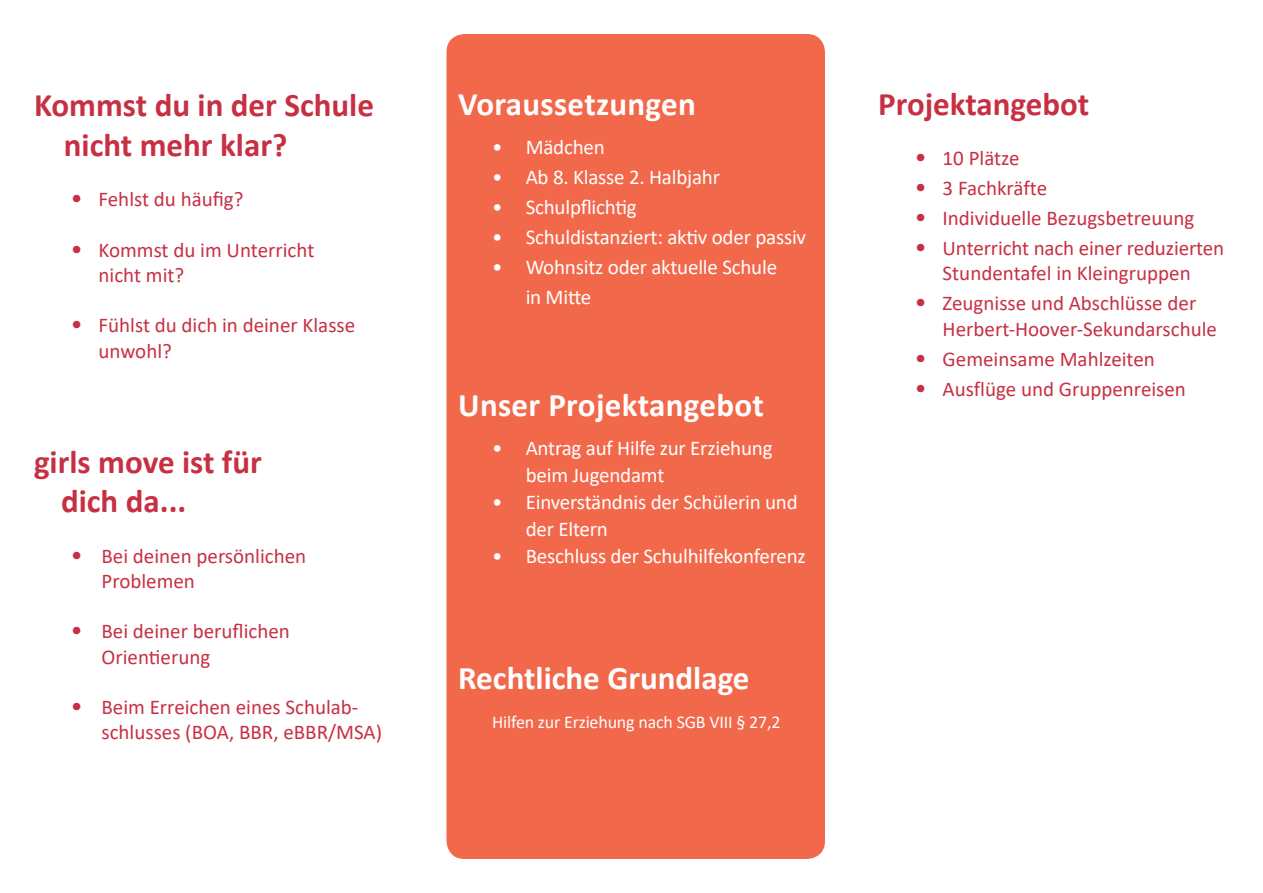
<style>
.page{position:relative;width:1263px;height:893px;background:#fff}
.page>*{position:absolute;margin:0;border:0;box-sizing:border-box;transform-origin:0 0}
.t1{font:700 33px/39.6px "Calibri";color:#c73043}
.t2{font:700 33px "Calibri";letter-spacing:.005em;color:#fff}
.t3{font:21px/25.2px "Calibri";color:#c73043}
.t4{font:21px/27px "Calibri";letter-spacing:-.01em;color:#fff}
.t5{font:18px "Calibri";letter-spacing:-.01em;color:#fff}
.s1{font-family:"VAG Rounded";font-weight:300}
</style>
<div class="page">
<div style="left:446px;top:34px;width:379px;height:825px;background:#f2684b;border-radius:18px"></div>
<h1 class="t1" style="left:64px;top:85px;width:312px;text-indent:-30px">Kommst du in der Schule nicht mehr klar?</h1>
<p class="t3" style="left:72px;top:186px;width:174px"><span class="s1">•</span> Fehlst du häufig?</p>
<p class="t3" style="left:99px;top:237px;width:217px;text-indent:-27px"><span class="s1">•</span> Kommst du im Unterricht nicht mit?</p>
<p class="t3" style="left:99px;top:312px;width:258px;text-indent:-27px"><span class="s1">•</span> Fühlst du dich in deiner Klasse unwohl?</p>
<h1 class="t1" style="left:61px;top:442px;width:202px;text-indent:-27px">girls move ist für dich da...</h1>
<p class="t3" style="left:102px;top:543px;width:206px;text-indent:-30px"><span class="s1">•</span> Bei deinen persönlichen<br>Problemen</p>
<p class="t3" style="left:102px;top:618px;width:190px;text-indent:-30px"><span class="s1">•</span> Bei deiner beruflichen<br>Orientierung</p>
<p class="t3" style="left:102px;top:694px;width:282px;text-indent:-30px"><span class="s1">•</span> Beim Erreichen eines Schulab&shy;schlusses (BOA, BBR, eBBR/MSA)</p>
<h1 class="t2" style="left:458px;top:81px;width:239px">Voraussetzungen</h1>
<p class="t4" style="left:492px;top:133px;width:114px">• Mädchen</p>
<p class="t4" style="left:492px;top:163px;width:229px">• Ab 8. Klasse 2. Halbjahr</p>
<p class="t4" style="left:492px;top:193px;width:146px">• Schulpflichtig</p>
<p class="t4" style="left:492px;top:223px;width:315px">• Schuldistanziert: aktiv oder passiv</p>
<p class="t4" style="left:526px;top:252px;width:253px;line-height:30px;text-indent:-33px">• Wohnsitz oder aktuelle Schule in Mitte</p>
<h1 class="t2" style="left:458px;top:381px;width:307px">Unser Projektangebot</h1>
<p class="t4" style="left:526px;top:434px;width:248px;text-indent:-33px">• Antrag auf Hilfe zur Erziehung beim Jugendamt</p>
<p class="t4" style="left:526px;top:488px;width:274px;text-indent:-33px">• Einverständnis der Schülerin und der Eltern</p>
<p class="t4" style="left:492px;top:542px;width:315px">• Beschluss der Schulhilfekonferenz</p>
<h1 class="t2" style="left:458px;top:654px;width:293px">Rechtliche Grundlage</h1>
<p class="t5" style="left:492px;top:709px;width:290px">Hilfen zur Erziehung nach SGB VIII § 27,2</p>
<h1 class="t1" style="left:878px;top:84px;width:213px">Projektangebot</h1>
<p class="t3" style="left:916px;top:145px;width:105px"><span class="s1">•</span> 10 Plätze</p>
<p class="t3" style="left:916px;top:175px;width:133px"><span class="s1">•</span> 3 Fachkräfte</p>
<p class="t3" style="left:916px;top:205px;width:280px"><span class="s1">•</span> Individuelle Bezugsbetreuung</p>
<p class="t3" style="left:916px;top:235px;width:310px;text-align:center"><span class="s1">•</span> Unterricht nach einer reduzierten<br>Stundentafel in Kleingruppen</p>
<p class="t3" style="left:943px;top:290px;width:276px;text-indent:-27px"><span class="s1">•</span> Zeugnisse und Abschlüsse der<br>Herbert-Hoover-Sekundarschule</p>
<p class="t3" style="left:916px;top:345px;width:241px"><span class="s1">•</span> Gemeinsame Mahlzeiten</p>
<p class="t3" style="left:916px;top:375px;width:272px"><span class="s1">•</span> Ausflüge und Gruppenreisen</p>
</div>
